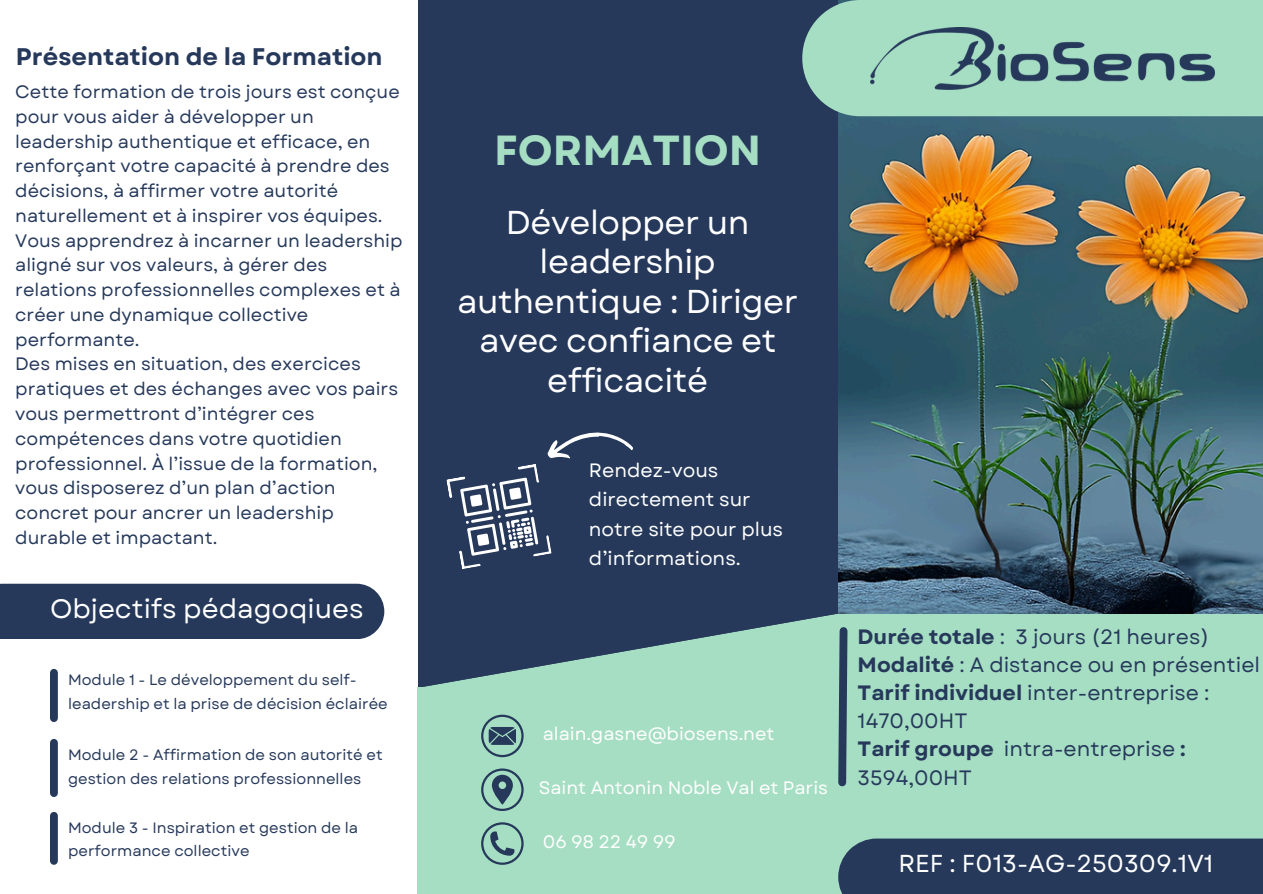
<style>
.page{position:relative;width:1263px;height:894px;background:#fff}
.page>*{position:absolute;margin:0;border:0;box-sizing:border-box;transform-origin:0 0}
.t1{font:700 42px "Garet";color:#a6dec3}
.t2{font:33px/39.3px "Garet";letter-spacing:-.015em;color:#fff;text-align:center}
.t3{font:26.7px "Garet";color:#fff}
.t4{font:24.45px "Garet";color:#fff}
.t5{font:700 24px "Garet";color:#26395b}
.t6{font:20.7px/28.2px "Garet";color:#26395b}
.t7{font:19.35px/29.2px "Garet";color:#fff}
.t8{font:18px/24.8px "Garet";color:#26395b}
.t9{font:18px "Garet";color:#fff}
.t10{font:15px/23.7px "Garet";color:#26395b}
.s1{font-weight:700}
</style>
<div class="page">
<div style="left:0;top:0;width:1263px;height:893px;background:#26395b"></div>
<div style="left:0;top:0;width:417px;height:893px;background:#fff"></div>
<svg style="left:417px;top:518px;width:846px;height:375px;fill:#a6dec3"></svg>
<img style="left:838px;top:116px;width:425px;height:497px">
<div style="left:417px;top:687px;width:58px;height:206px;background:#a6dec3"></div>
<div style="left:802px;top:0;width:461px;height:116px;background:#a6dec3"></div>
<div style="left:50px;top:672px;width:8px;height:46px;background:#26395b"></div>
<div style="left:50px;top:742px;width:8px;height:50px;background:#26395b"></div>
<div style="left:50px;top:815px;width:8px;height:45px;background:#26395b"></div>
<div style="left:838px;top:838px;width:425px;height:55px;background:#26395b"></div>
<svg style="left:446px;top:432px;width:188px;height:137px"></svg>
<div style="left:0;top:583px;width:384px;height:56px;background:#26395b"></div>
<img style="left:871px;top:27px;width:343px;height:62px">
<svg style="left:481px;top:768px;width:43px;height:42px"></svg>
<svg style="left:481px;top:714px;width:43px;height:43px"></svg>
<svg style="left:481px;top:822px;width:43px;height:42px"></svg>
<svg style="left:834px;top:623px;width:17px;height:167px"></svg>
<h5 class="t5" style="left:16px;top:40px;width:368px">Présentation de la Formation</h5>
<h1 class="t8" style="left:15px;top:79px;width:389px">Cette formation de trois jours est conçue pour vous aider à développer un leadership authentique et efficace, en renforçant votre capacité à prendre des décisions, à affirmer votre autorité naturellement et à inspirer vos équipes.<br>Vous apprendrez à incarner un leadership aligné sur vos valeurs, à gérer des relations professionnelles complexes et à créer une dynamique collective performante.</h1>
<h2 class="t8" style="left:15px;top:352px;width:385px">Des mises en situation, des exercices pratiques et des échanges avec vos pairs vous permettront d’intégrer ces compétences dans votre quotidien professionnel. À l’issue de la formation, vous disposerez d’un plan d’action concret pour ancrer un leadership durable et impactant.</h2>
<p class="t3" style="left:50px;top:589px;width:315px">Objectifs pédagoqiues</p>
<p class="t10" style="left:68px;top:668px;width:321px">Module 1 - Le développement du self&shy;leadership et la prise de décision éclairée</p>
<p class="t10" style="left:68px;top:743px;width:316px">Module 2 - Affirmation de son autorité et gestion des relations professionnelles</p>
<p class="t10" style="left:68px;top:815px;width:291px">Module 3 - Inspiration et gestion de la performance collective</p>
<p class="t1" style="left:494px;top:120px;width:269px">FORMATION</p>
<p class="t2" style="left:457px;top:203px;width:343px">Développer un leadership authentique : Diriger avec confiance et efficacité</p>
<p class="t7" style="left:589px;top:455px;width:196px">Rendez-vous directement sur notre site pour plus d’informations.</p>
<p class="t9" style="left:543px;top:721px;width:233px">alain.gasne@biosens.net</p>
<p class="t9" style="left:539px;top:774px;width:291px">Saint Antonin Noble Val et Paris</p>
<h4 class="t9" style="left:543px;top:828px;width:135px">06 98 22 49 99</h4>
<p class="t6" style="left:858px;top:622px;width:404px"><span class="s1">Durée totale</span> : 3 jours (21 heures)<br><span class="s1">Modalité</span> : A distance ou en présentiel<br><span class="s1">Tarif individuel</span> inter-entreprise :<br>1470,00HT<br><span class="s1">Tarif groupe</span> intra-entreprise <span class="s1">:</span></p>
<p class="t6" style="left:858px;top:763px;width:116px">3594,00HT</p>
<p class="t4" style="left:898px;top:845px;width:316px">REF : F013-AG-250309.1V1</p>
</div>
